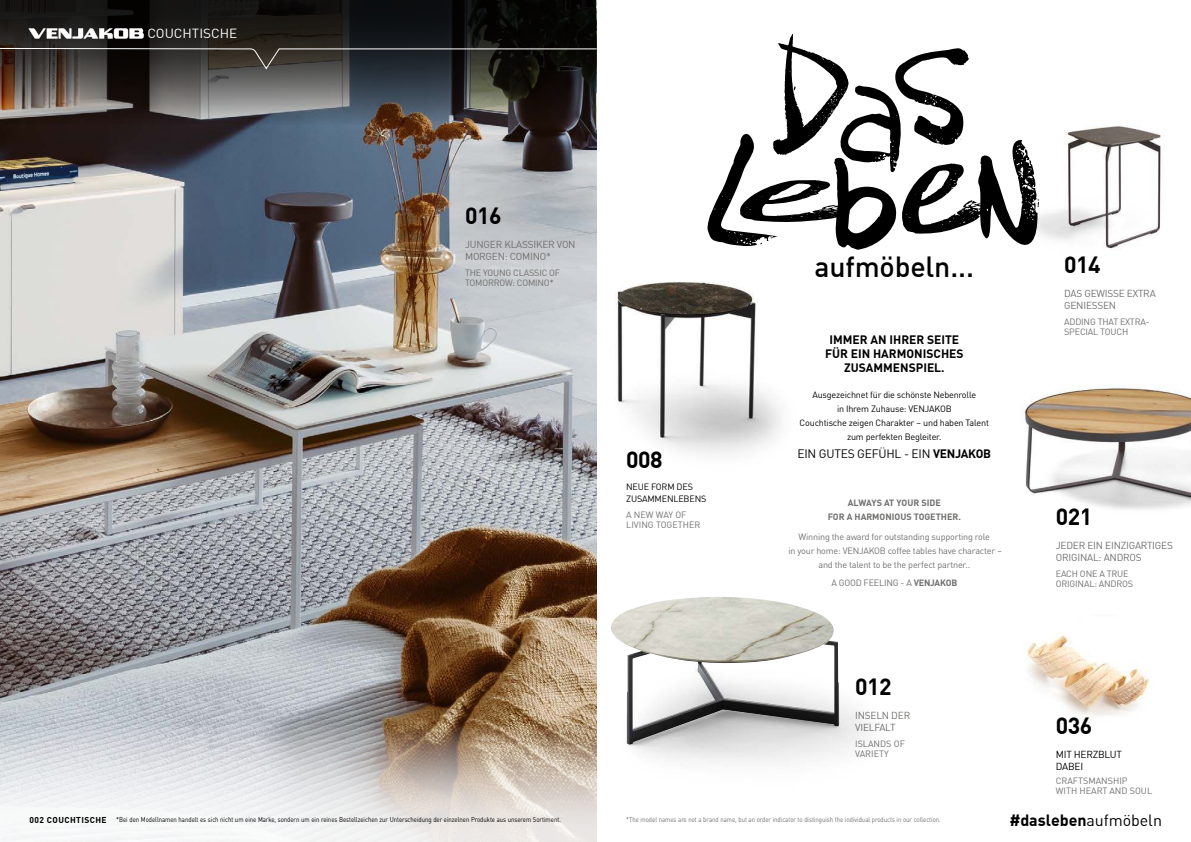
<style>
.page{position:relative;width:1191px;height:842px;background:#fff}
.page>*{position:absolute;margin:0;border:0;box-sizing:border-box;transform-origin:0 0}
.t1{font:500 28.6px "DIN Offc";letter-spacing:-.005em;color:#000}
.t2{font:700 23px "DIN Offc";letter-spacing:-.02em;color:#000}
.t3{font:700 16px "DIN Offc";color:#000}
.t4{font:13px "DIN Offc";color:#fff;scale:1.04 1}
.t5{font:700 12px/14px "DIN Offc";color:#000;text-align:center}
.t6{font:12px "DIN Offc Pro";letter-spacing:-.02em;color:#000}
.t7{font:10px/12px "DIN Offc Pro";letter-spacing:-.02em;color:#6f6f6e}
.t8{font:10px/12px "DIN Offc Pro";letter-spacing:-.02em;color:#000}
.t9{font:9px/10px "DIN Offc Pro";letter-spacing:-.02em;color:#6f6f6e}
.t10{font:9px/14px "DIN Offc Pro";letter-spacing:-.02em;color:#000;text-align:center}
.t11{font:9px/10px "DIN Offc Pro";color:#6f6f6e}
.t12{font:700 9px/14px "DIN Offc";color:#6f6f6e;text-align:center}
.t13{font:700 8.4px "DIN Offc";letter-spacing:.05em;color:#000}
.t14{font:700 8px "DIN Offc";letter-spacing:.05em;color:#000}
.t15{font:7px "DIN Offc Pro";color:#000;scale:.85 1}
.t16{font:7px "DIN Offc Pro";color:#6f6f6e;scale:.85 1}
.s1{font-family:"DIN Offc";font-weight:700}
.s2{font-family:"DIN Offc Pro";font-weight:400}
</style>
<div class="page">
<img style="left:1039px;top:126px;width:122px;height:123px">
<img style="left:627px;top:665px;width:240px;height:97px">
<img style="left:611px;top:597px;width:227px;height:147px">
<img style="left:615px;top:282px;width:166px;height:172px">
<img style="left:1022px;top:385px;width:169px;height:125px">
<img style="left:0;top:0;width:596px;height:723px">
<svg style="left:707px;top:34px;width:332px;height:216px"></svg>
<img style="left:1027px;top:632px;width:122px;height:84px">
<svg style="left:0;top:723px;width:596px;height:119px"></svg>
<svg style="left:0;top:0;width:595px;height:125px;background:#353333"></svg>
<svg style="left:28px;top:28px;width:116px;height:11px"></svg>
<svg style="left:0;top:48px;width:597px;height:22px;background:#33312f"></svg>
<h3 class="t4" style="left:147px;top:26px;width:88px">COUCHTISCHE</h3>
<h2 class="t2" style="left:465px;top:203px;width:38px">016</h2>
<p class="t7" style="left:465px;top:239px;width:112px">JUNGER KLASSIKER VON<br>MORGEN: COMINO*</p>
<p class="t9" style="left:465px;top:268px;width:97px">THE YOUNG CLASSIC OF<br>TOMORROW: COMINO*</p>
<h1 class="t1" style="left:814px;top:255px;width:161px">aufmöbeln...</h1>
<h3 class="t5" style="left:825px;top:333px;width:140px">IMMER AN IHRER SEITE<br>FÜR EIN HARMONISCHES<br>ZUSAMMENSPIEL.</h3>
<p class="t10" style="left:799px;top:388px;width:191px">Ausgezeichnet für die schönste Nebenrolle<br>in Ihrem Zuhause: VENJAKOB<br>Couchtische zeigen Charakter – und haben Talent zum perfekten Begleiter.</p>
<h3 class="t6" style="left:797px;top:448px;width:195px">EIN GUTES GEFÜHL - EIN <span class="s1">VENJAKOB</span></h3>
<h2 class="t2" style="left:626px;top:447px;width:38px">008</h2>
<p class="t10" style="left:626px;top:481px;width:82px;line-height:12px;text-align:left">NEUE FORM DES<br>ZUSAMMENLEBENS</p>
<p class="t11" style="left:626px;top:510px;width:76px">A NEW WAY OF<br>LIVING TOGETHER</p>
<p class="t12" style="left:827px;top:496px;width:135px">ALWAYS AT YOUR SIDE<br>FOR A HARMONIOUS TOGETHER.</p>
<p class="t9" style="left:788px;top:530px;width:215px;line-height:14px;text-align:center">Winning the award for outstanding supporting role<br>in your home: VENJAKOB coffee tables have character – and the talent to be the perfect partner..</p>
<p class="t9" style="left:831px;top:578px;width:127px">A GOOD FEELING - A <span class="s1">VENJAKOB</span></p>
<h2 class="t2" style="left:1064px;top:252px;width:38px">014</h2>
<p class="t7" style="left:1064px;top:287px;width:93px">DAS GEWISSE EXTRA<br>GENIESSEN</p>
<p class="t9" style="left:1064px;top:317px;width:87px">ADDING THAT EXTRA-<br>SPECIAL TOUCH</p>
<h2 class="t2" style="left:1055px;top:504px;width:38px">021</h2>
<p class="t7" style="left:1055px;top:540px;width:119px">JEDER EIN EINZIGARTIGES<br>ORIGINAL: ANDROS</p>
<p class="t9" style="left:1055px;top:569px;width:79px">EACH ONE A TRUE<br>ORIGINAL: ANDROS</p>
<p class="t14" style="left:28px;top:816px;width:75px">002 COUCHTISCHE</p>
<p class="t13" style="left:29px;top:816px;width:79px">002 COUCHTISCHE</p>
<h2 class="t2" style="left:855px;top:674px;width:38px">012</h2>
<p class="t7" style="left:855px;top:710px;width:57px">INSELN DER<br>VIELFALT</p>
<p class="t11" style="left:855px;top:739px;width:51px">ISLANDS OF<br>VARIETY</p>
<h2 class="t2" style="left:1055px;top:713px;width:38px">036</h2>
<p class="t8" style="left:1055px;top:748px;width:68px">MIT HERZBLUT<br>DABEI</p>
<p class="t11" style="left:1055px;top:776px;width:98px">CRAFTSMANSHIP<br>WITH HEART AND SOUL</p>
<p class="t15" style="left:116px;top:816px;width:524px">*Bei den Modellnamen handelt es sich nicht um eine Marke, sondern um ein reines Bestellzeichen zur Unterscheidung der einzelnen Produkte aus unserem Sortiment.</p>
<p class="t16" style="left:626px;top:816px;width:372px">*The model names are not a brand name, but an order indicator to distinguish the individual products in our collection.</p>
<h3 class="t3" style="left:1009px;top:811px;width:154px">#dasleben<span class="s2">aufmöbeln</span></h3>
</div>
